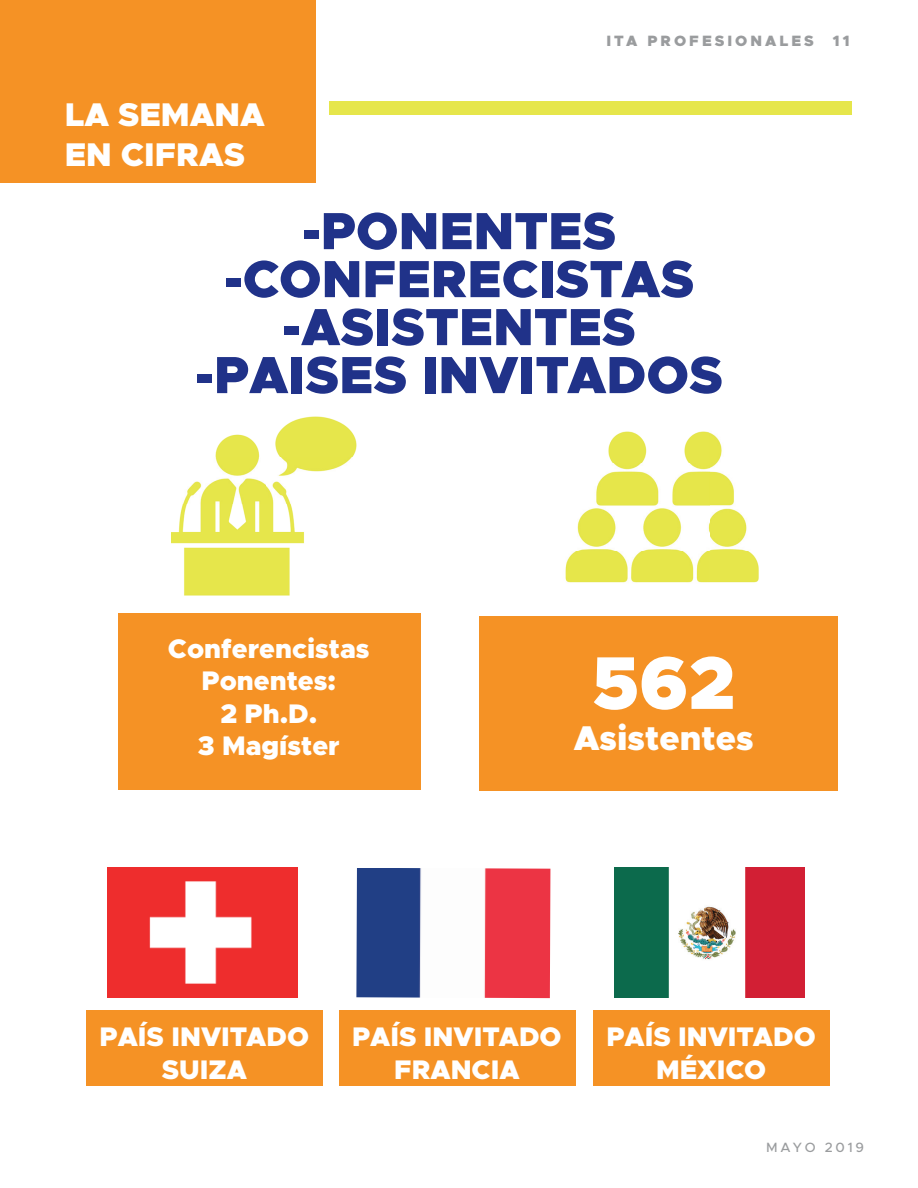
<style>
.page{position:relative;width:918px;height:1188px;background:#fff}
.page>*{position:absolute;margin:0;border:0;box-sizing:border-box;transform-origin:0 0}
.t1{font:900 75px "Metropolis";color:#fff}
.t2{font:900 52.5px/48px "Metropolis";color:#203289;text-align:center}
.t3{font:900 34.5px "Metropolis";color:#fff}
.t4{font:900 33px/39.6px "Metropolis";color:#fff}
.t5{font:900 27px/32.4px "Metropolis";color:#fff;text-align:center}
.t6{font:900 15px "Metropolis";letter-spacing:.2em;color:#9a9c9e}
.t7{font:500 13.5px "Metropolis";letter-spacing:.2em;color:#9a9c9e}
</style>
<div class="page">
<div style="left:118px;top:614px;width:302px;height:176px;background:#f59225"></div>
<div style="left:479px;top:616px;width:359px;height:174px;background:#f59225"></div>
<div style="left:87px;top:1010px;width:236px;height:76px;background:#f59225"></div>
<div style="left:339px;top:1010px;width:237px;height:76px;background:#f59225"></div>
<div style="left:593px;top:1010px;width:237px;height:76px;background:#f59225"></div>
<img style="left:171px;top:416px;width:186px;height:180px">
<img style="left:565px;top:431px;width:194px;height:152px">
<div style="left:0;top:0;width:315px;height:183px;background:#f59225"></div>
<div style="left:329px;top:101px;width:523px;height:14px;background:#e6e64b"></div>
<img style="left:107px;top:868px;width:191px;height:129px">
<img style="left:356px;top:868px;width:194px;height:130px">
<img style="left:614px;top:868px;width:190px;height:129px">
<p class="t4" style="left:65px;top:95px;width:202px">LA SEMANA<br>EN CIFRAS</p>
<p class="t6" style="left:606px;top:32px;width:209px">ITA PROFESIONALES</p>
<p class="t6" style="left:833px;top:32px;width:18px">11</p>
<h2 class="t2" style="left:195px;top:207px;width:529px">-PONENTES -CONFERECISTAS -ASISTENTES -PAISES INVITADOS</h2>
<p class="t5" style="left:168px;top:633px;width:203px">Conferencistas<br>Ponentes:<br>2 Ph.D.<br>3 Magíster</p>
<h1 class="t1" style="left:592px;top:635px;width:145px">562</h1>
<p class="t3" style="left:574px;top:716px;width:181px">Asistentes</p>
<p class="t5" style="left:100px;top:1021px;width:211px">PAÍS INVITADO<br>SUIZA</p>
<p class="t5" style="left:352px;top:1021px;width:211px">PAÍS INVITADO<br>FRANCIA</p>
<p class="t5" style="left:606px;top:1021px;width:211px">PAÍS INVITADO<br>MÉXICO</p>
<p class="t7" style="left:766px;top:1139px;width:99px">MAYO 2019</p>
</div>
